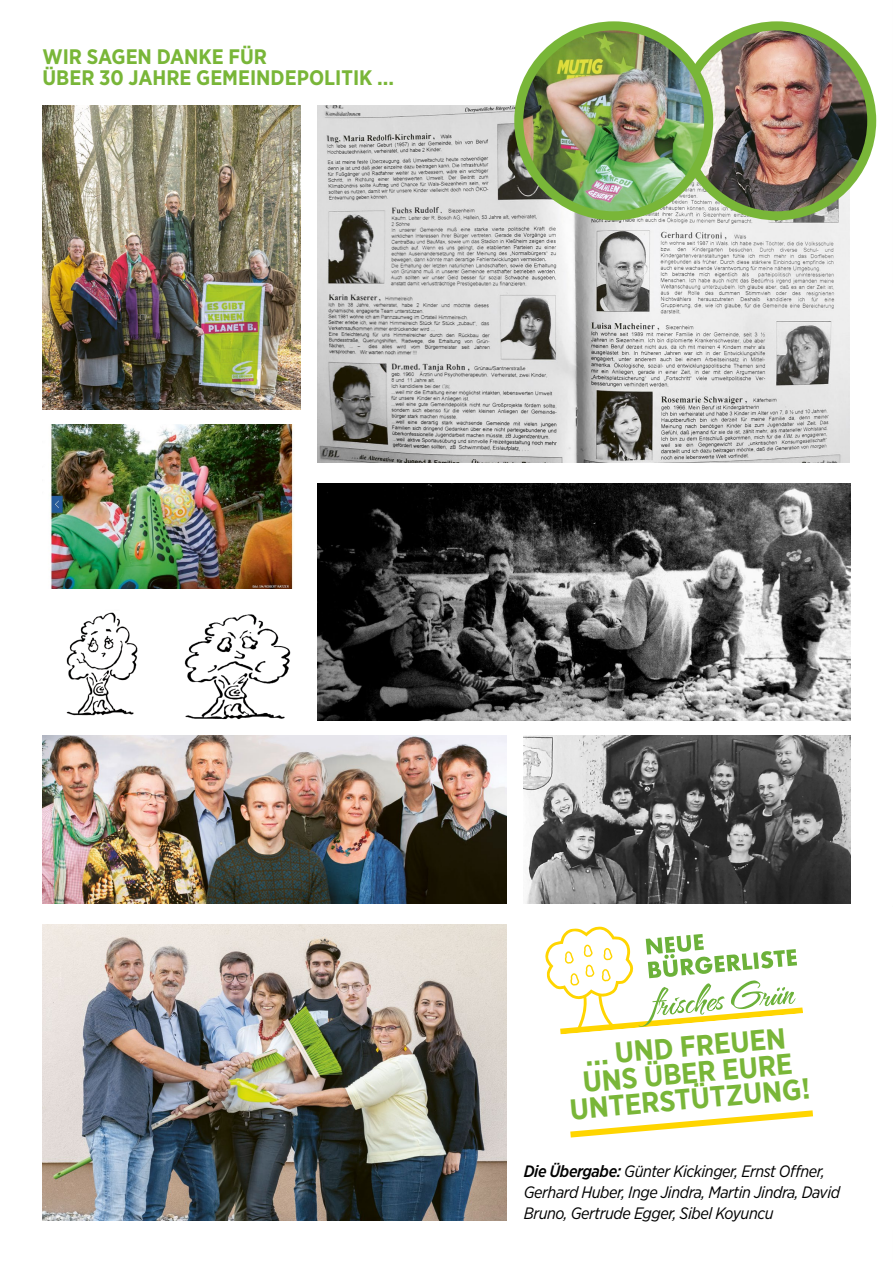
<style>
.page{position:relative;width:893px;height:1263px;background:#fff}
.page>*{position:absolute;margin:0;border:0;box-sizing:border-box;transform-origin:0 0}
.t1{font:700 29.1px/26.2px "Gotham Narrow";color:#79b638;text-align:center}
.t2{font:700 21px/21px "Gotham Narrow";color:#79b638}
.t3{font:italic 16.5px/21px "Gotham Narrow";letter-spacing:-.025em;color:#000}
.s1{font-weight:500}
</style>
<div class="page">
<img style="left:43px;top:106px;width:257px;height:304px">
<img style="left:524px;top:736px;width:326px;height:168px">
<img style="left:317px;top:484px;width:533px;height:236px">
<img style="left:317px;top:106px;width:532px;height:357px">
<img style="left:50px;top:424px;width:243px;height:165px">
<img style="left:43px;top:736px;width:464px;height:168px">
<img style="left:66px;top:612px;width:72px;height:104px">
<img style="left:184px;top:614px;width:107px;height:106px">
<img style="left:699px;top:26px;width:169px;height:190px">
<div style="left:677px;top:21px;width:199px;height:199px;border:9px solid #79b638;border-radius:50%"></div>
<img style="left:519px;top:26px;width:190px;height:190px;border-radius:95px">
<div style="left:514px;top:21px;width:199px;height:199px;border:9px solid #79b638;border-radius:50%"></div>
<img style="left:43px;top:925px;width:464px;height:295px">
<svg style="left:545px;top:926px;width:258px;height:108px"></svg>
<svg style="left:570px;top:1110px;width:243px;height:28px"></svg>
<p class="t2" style="left:43px;top:45px;width:353px">WIR SAGEN DANKE FÜR<br>ÜBER 30 JAHRE GEMEINDEPOLITIK …</p>
<h1 class="t1" style="left:564px;top:1044px;width:242px;rotate:-5deg">… UND FREUEN<br>UNS ÜBER EURE<br>UNTERSTÜTZUNG!</h1>
<p class="t3" style="left:524px;top:1160px;width:318px"><span class="s1">Die Übergabe:</span> Günter Kickinger, Ernst Offner,<br>Gerhard Huber, Inge Jindra, Martin Jindra, David<br>Bruno, Gertrude Egger, Sibel Koyuncu</p>
</div>
